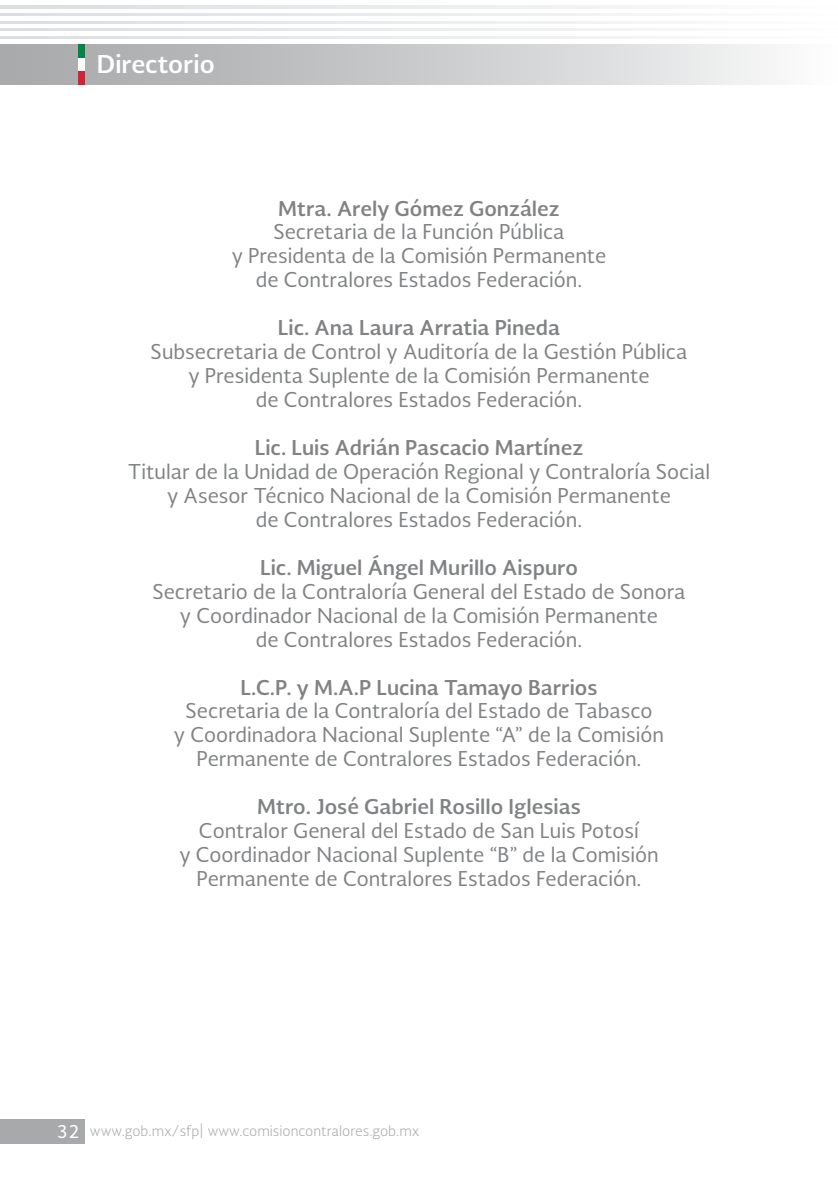
<style>
.page{position:relative;width:838px;height:1188px;background:#fff}
.page>*{position:absolute;margin:0;border:0;box-sizing:border-box;transform-origin:0 0}
.t1{font:700 24px "Soberana Sans";color:#fff}
.t2{font:19.95px/24px "Soberana Sans";color:#808284;text-align:center}
.t3{font:700 19.95px "Soberana Sans";color:#808284}
.t4{font:300 13.95px "Soberana Sans";color:#a7a9ab}
.s1{font-weight:400;font-size:18px;color:#fff}
</style>
<div class="page">
<div style="left:0;top:1119px;width:85px;height:25px;background:#a7a9ab"></div>
<div style="left:78px;top:45px;width:7px;height:13px;background:#008544"></div>
<div style="left:78px;top:71px;width:7px;height:14px;background:#cf2337"></div>
<p class="t1" style="left:97px;top:49px;width:119px">Directorio</p>
<p class="t3" style="left:278px;top:195px;width:283px">Mtra. Arely Gómez González</p>
<p class="t2" style="left:231px;top:220px;width:376px">Secretaria de la Función Pública<br>y Presidenta de la Comisión Permanente de Contralores Estados Federación.</p>
<p class="t3" style="left:278px;top:315px;width:284px">Lic. Ana Laura Arratia Pineda</p>
<p class="t2" style="left:150px;top:340px;width:538px">Subsecretaria de Control y Auditoría de la Gestión Pública y Presidenta Suplente de la Comisión Permanente<br>de Contralores Estados Federación.</p>
<p class="t3" style="left:255px;top:435px;width:330px">Lic. Luis Adrián Pascacio Martínez</p>
<p class="t2" style="left:128px;top:459px;width:583px">Titular de la Unidad de Operación Regional y Contraloría Social y Asesor Técnico Nacional de la Comisión Permanente<br>de Contralores Estados Federación.</p>
<p class="t3" style="left:260px;top:555px;width:319px">Lic. Miguel Ángel Murillo Aispuro</p>
<p class="t2" style="left:152px;top:579px;width:534px">Secretario de la Contraloría General del Estado de Sonora y Coordinador Nacional de la Comisión Permanente<br>de Contralores Estados Federación.</p>
<p class="t3" style="left:240px;top:674px;width:358px">L.C.P. y M.A.P Lucina Tamayo Barrios</p>
<p class="t2" style="left:174px;top:699px;width:491px">Secretaria de la Contraloría del Estado de Tabasco<br>y Coordinadora Nacional Suplente “A” de la Comisión<br>Permanente de Contralores Estados Federación.</p>
<p class="t3" style="left:257px;top:794px;width:325px">Mtro. José Gabriel Rosillo Iglesias</p>
<p class="t2" style="left:179px;top:819px;width:480px">Contralor General del Estado de San Luis Potosí<br>y Coordinador Nacional Suplente “B” de la Comisión<br>Permanente de Contralores Estados Federación.</p>
<p class="t4" style="left:56px;top:1124px;width:364px"><span class="s1">32</span> www.gob.mx/sfp| www.comisioncontralores.gob.mx</p>
</div>
